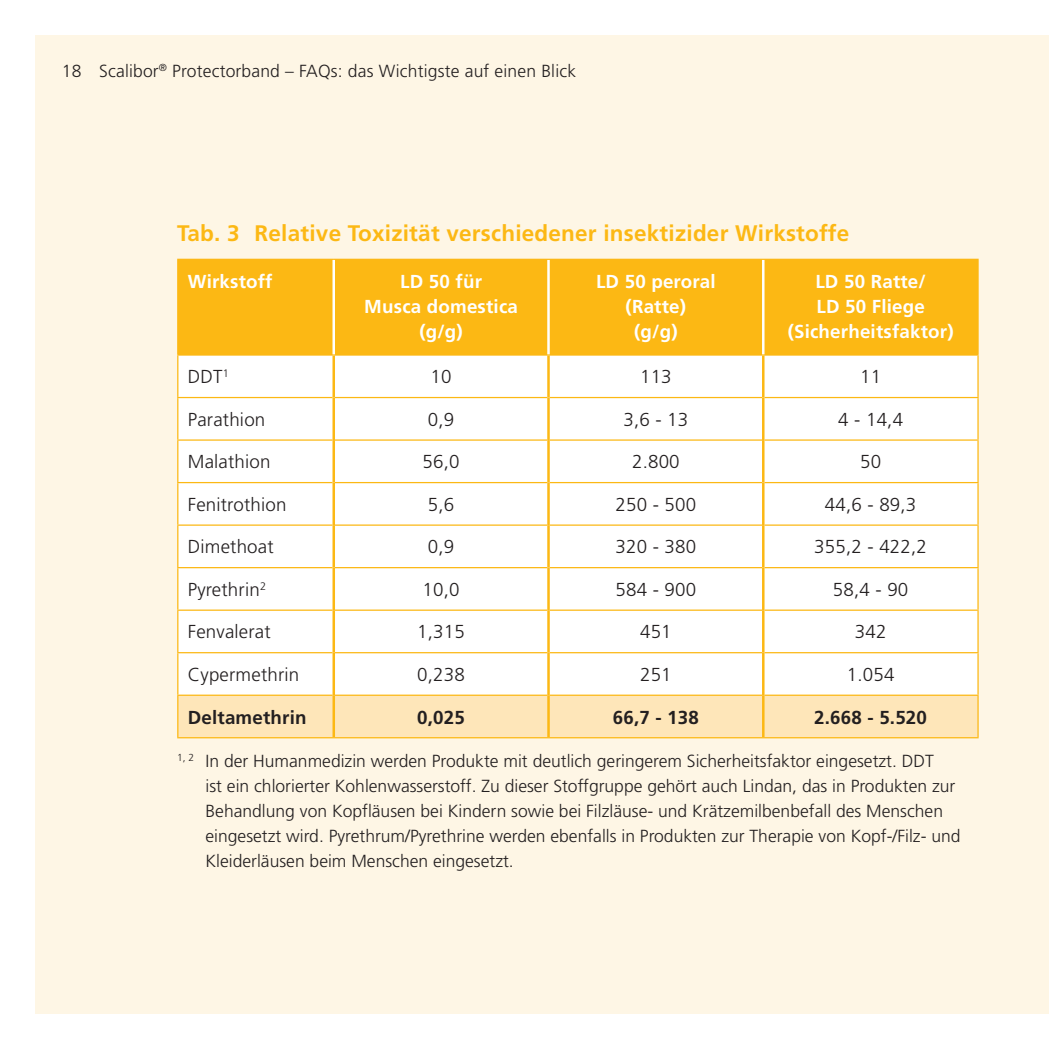
<style>
.page{position:relative;width:1049px;height:1049px;background:#fff}
.page>*{position:absolute;margin:0;border:0;box-sizing:border-box;transform-origin:0 0}
.t1{font:700 22.5px "Frutiger";letter-spacing:.01em;color:#fcb814}
.t2{font:300 18.75px "Frutiger";letter-spacing:.01em;color:#231f20}
.t3{font:700 18.75px/25px "Frutiger";letter-spacing:.01em;color:#fff;text-align:center}
.t4{font:700 18.75px "Frutiger";letter-spacing:.01em;color:#231f20}
.t5{font:300 17.5px/25px "Frutiger";color:#231f20}
</style>
<div class="page">
<div style="left:35px;top:35px;width:1014px;height:978px;background:#fef6e5"></div>
<div style="left:178px;top:260px;width:799px;height:94px;background:#fcb814"></div>
<div style="left:178px;top:356px;width:799px;height:338px;background:#fff"></div>
<div style="left:178px;top:696px;width:799px;height:41px;background:#fee6b9"></div>
<hr style="left:177px;top:259px;width:157px;height:1px;background:#fcb814">
<hr style="left:177px;top:260px;width:1px;height:94px;background:#fcb814">
<hr style="left:334px;top:259px;width:644px;height:1px;background:#fcb814">
<hr style="left:977px;top:260px;width:1px;height:94px;background:#fcb814">
<hr style="left:177px;top:354px;width:157px;height:2px;background:#fcb814">
<hr style="left:177px;top:356px;width:1px;height:41px;background:#fcb814">
<hr style="left:334px;top:354px;width:644px;height:2px;background:#fcb814">
<hr style="left:977px;top:356px;width:1px;height:41px;background:#fcb814">
<hr style="left:177px;top:397px;width:155px;height:1px;background:#fcb814">
<hr style="left:177px;top:398px;width:1px;height:41px;background:#fcb814">
<hr style="left:335px;top:397px;width:212px;height:1px;background:#fcb814">
<hr style="left:550px;top:397px;width:212px;height:1px;background:#fcb814">
<hr style="left:764px;top:397px;width:214px;height:1px;background:#fcb814">
<hr style="left:977px;top:398px;width:1px;height:41px;background:#fcb814">
<hr style="left:177px;top:439px;width:155px;height:2px;background:#fcb814">
<hr style="left:177px;top:441px;width:1px;height:41px;background:#fcb814">
<hr style="left:335px;top:439px;width:212px;height:2px;background:#fcb814">
<hr style="left:550px;top:439px;width:212px;height:2px;background:#fcb814">
<hr style="left:764px;top:439px;width:214px;height:2px;background:#fcb814">
<hr style="left:977px;top:441px;width:1px;height:41px;background:#fcb814">
<hr style="left:177px;top:482px;width:155px;height:1px;background:#fcb814">
<hr style="left:177px;top:483px;width:1px;height:41px;background:#fcb814">
<hr style="left:335px;top:482px;width:212px;height:1px;background:#fcb814">
<hr style="left:550px;top:482px;width:212px;height:1px;background:#fcb814">
<hr style="left:764px;top:482px;width:215px;height:1px;background:#fcb814">
<hr style="left:977px;top:483px;width:2px;height:41px;background:#fcb814">
<hr style="left:177px;top:524px;width:155px;height:2px;background:#fcb814">
<hr style="left:177px;top:526px;width:1px;height:41px;background:#fcb814">
<hr style="left:335px;top:524px;width:212px;height:2px;background:#fcb814">
<hr style="left:550px;top:524px;width:212px;height:2px;background:#fcb814">
<hr style="left:764px;top:524px;width:215px;height:2px;background:#fcb814">
<hr style="left:977px;top:526px;width:2px;height:41px;background:#fcb814">
<hr style="left:177px;top:567px;width:155px;height:1px;background:#fcb814">
<hr style="left:177px;top:568px;width:1px;height:41px;background:#fcb814">
<hr style="left:335px;top:567px;width:212px;height:1px;background:#fcb814">
<hr style="left:550px;top:567px;width:212px;height:1px;background:#fcb814">
<hr style="left:764px;top:567px;width:215px;height:1px;background:#fcb814">
<hr style="left:977px;top:568px;width:2px;height:41px;background:#fcb814">
<hr style="left:177px;top:609px;width:155px;height:2px;background:#fcb814">
<hr style="left:177px;top:611px;width:1px;height:41px;background:#fcb814">
<hr style="left:335px;top:609px;width:212px;height:2px;background:#fcb814">
<hr style="left:550px;top:609px;width:212px;height:2px;background:#fcb814">
<hr style="left:764px;top:609px;width:215px;height:2px;background:#fcb814">
<hr style="left:977px;top:611px;width:2px;height:41px;background:#fcb814">
<hr style="left:177px;top:652px;width:155px;height:1px;background:#fcb814">
<hr style="left:177px;top:653px;width:1px;height:41px;background:#fcb814">
<hr style="left:335px;top:652px;width:212px;height:1px;background:#fcb814">
<hr style="left:550px;top:652px;width:212px;height:1px;background:#fcb814">
<hr style="left:764px;top:652px;width:215px;height:1px;background:#fcb814">
<hr style="left:977px;top:653px;width:2px;height:41px;background:#fcb814">
<hr style="left:177px;top:694px;width:155px;height:2px;background:#fcb814">
<hr style="left:177px;top:696px;width:1px;height:41px;background:#fcb814">
<hr style="left:335px;top:694px;width:212px;height:2px;background:#fcb814">
<hr style="left:550px;top:694px;width:212px;height:2px;background:#fcb814">
<hr style="left:764px;top:694px;width:215px;height:2px;background:#fcb814">
<hr style="left:977px;top:696px;width:2px;height:41px;background:#fcb814">
<hr style="left:332px;top:260px;width:3px;height:94px;background:#fff">
<hr style="left:547px;top:260px;width:3px;height:94px;background:#fff">
<hr style="left:762px;top:260px;width:2px;height:94px;background:#fff">
<hr style="left:332px;top:356px;width:3px;height:41px;background:#fcb814">
<hr style="left:547px;top:356px;width:3px;height:41px;background:#fcb814">
<hr style="left:762px;top:356px;width:2px;height:41px;background:#fcb814">
<hr style="left:332px;top:397px;width:3px;height:43px;background:#fcb814">
<hr style="left:547px;top:397px;width:3px;height:43px;background:#fcb814">
<hr style="left:762px;top:397px;width:2px;height:43px;background:#fcb814">
<hr style="left:332px;top:440px;width:3px;height:43px;background:#fcb814">
<hr style="left:547px;top:440px;width:3px;height:43px;background:#fcb814">
<hr style="left:762px;top:440px;width:2px;height:43px;background:#fcb814">
<hr style="left:332px;top:483px;width:3px;height:42px;background:#fcb814">
<hr style="left:547px;top:483px;width:3px;height:42px;background:#fcb814">
<hr style="left:762px;top:483px;width:2px;height:42px;background:#fcb814">
<hr style="left:332px;top:525px;width:3px;height:43px;background:#fcb814">
<hr style="left:547px;top:525px;width:3px;height:43px;background:#fcb814">
<hr style="left:762px;top:525px;width:2px;height:43px;background:#fcb814">
<hr style="left:332px;top:568px;width:3px;height:42px;background:#fcb814">
<hr style="left:547px;top:568px;width:3px;height:42px;background:#fcb814">
<hr style="left:762px;top:568px;width:2px;height:42px;background:#fcb814">
<hr style="left:332px;top:610px;width:3px;height:43px;background:#fcb814">
<hr style="left:547px;top:610px;width:3px;height:43px;background:#fcb814">
<hr style="left:762px;top:610px;width:2px;height:43px;background:#fcb814">
<hr style="left:332px;top:653px;width:3px;height:42px;background:#fcb814">
<hr style="left:547px;top:653px;width:3px;height:42px;background:#fcb814">
<hr style="left:762px;top:653px;width:2px;height:42px;background:#fcb814">
<hr style="left:332px;top:695px;width:3px;height:42px;background:#fcb814">
<hr style="left:547px;top:695px;width:3px;height:42px;background:#fcb814">
<hr style="left:762px;top:695px;width:2px;height:42px;background:#fcb814">
<hr style="left:177px;top:737px;width:801px;height:1px;background:#fcb814">
<p class="t5" style="left:62px;top:60px;width:516px">18 Scalibor<sup>®</sup> Protectorband – FAQs: das Wichtigste auf einen Blick</p>
<p class="t1" style="left:177px;top:224px;width:674px">Tab. 3 Relative Toxizität verschiedener insektizider Wirkstoffe</p>
<p class="t3" style="left:188px;top:270px;width:86px">Wirkstoff</p>
<p class="t3" style="left:364px;top:270px;width:155px">LD 50 für<br>Musca domestica (g/g)</p>
<p class="t3" style="left:596px;top:270px;width:121px">LD 50 peroral (Ratte)<br>(g/g)</p>
<p class="t3" style="left:788px;top:270px;width:167px">LD 50 Ratte/<br>LD 50 Fliege (Sicherheitsfaktor)</p>
<p class="t2" style="left:188px;top:369px;width:43px">DDT<sup>1</sup></p>
<p class="t2" style="left:431px;top:369px;width:23px">10</p>
<p class="t2" style="left:640px;top:369px;width:33px">113</p>
<p class="t2" style="left:860px;top:369px;width:23px">11</p>
<p class="t2" style="left:188px;top:412px;width:79px">Parathion</p>
<p class="t2" style="left:428px;top:412px;width:28px">0,9</p>
<p class="t2" style="left:623px;top:412px;width:66px">3,6 - 13</p>
<p class="t2" style="left:838px;top:412px;width:66px">4 - 14,4</p>
<p class="t2" style="left:188px;top:454px;width:84px">Malathion</p>
<p class="t2" style="left:423px;top:454px;width:39px">56,0</p>
<p class="t2" style="left:632px;top:454px;width:49px">2.800</p>
<p class="t2" style="left:860px;top:454px;width:23px">50</p>
<p class="t2" style="left:188px;top:497px;width:100px">Fenitrothion</p>
<p class="t2" style="left:428px;top:497px;width:28px">5,6</p>
<p class="t2" style="left:615px;top:497px;width:82px">250 - 500</p>
<p class="t2" style="left:825px;top:497px;width:93px">44,6 - 89,3</p>
<p class="t2" style="left:188px;top:539px;width:87px">Dimethoat</p>
<p class="t2" style="left:428px;top:539px;width:28px">0,9</p>
<p class="t2" style="left:615px;top:539px;width:82px">320 - 380</p>
<p class="t2" style="left:814px;top:539px;width:114px">355,2 - 422,2</p>
<p class="t2" style="left:188px;top:582px;width:80px">Pyrethrin<sup>2</sup></p>
<p class="t2" style="left:423px;top:582px;width:39px">10,0</p>
<p class="t2" style="left:615px;top:582px;width:82px">584 - 900</p>
<p class="t2" style="left:833px;top:582px;width:77px">58,4 - 90</p>
<p class="t2" style="left:188px;top:624px;width:84px">Fenvalerat</p>
<p class="t2" style="left:417px;top:624px;width:49px">1,315</p>
<p class="t2" style="left:640px;top:624px;width:33px">451</p>
<p class="t2" style="left:855px;top:624px;width:33px">342</p>
<p class="t2" style="left:188px;top:667px;width:113px">Cypermethrin</p>
<p class="t2" style="left:417px;top:667px;width:49px">0,238</p>
<p class="t2" style="left:640px;top:667px;width:33px">251</p>
<p class="t2" style="left:847px;top:667px;width:49px">1.054</p>
<p class="t4" style="left:188px;top:709px;width:120px">Deltamethrin</p>
<p class="t4" style="left:417px;top:709px;width:49px">0,025</p>
<p class="t4" style="left:613px;top:709px;width:88px">66,7 - 138</p>
<p class="t4" style="left:814px;top:709px;width:114px">2.668 - 5.520</p>
<p class="t5" style="left:206px;top:749px;width:756px;text-indent:-28px"><sup>1,</sup> <sup>2</sup> In der Humanmedizin werden Produkte mit deutlich geringerem Sicherheitsfaktor eingesetzt. DDT<br>ist ein chlorierter Kohlenwasserstoff. Zu dieser Stoffgruppe gehört auch Lindan, das in Produkten zur Behandlung von Kopfläusen bei Kindern sowie bei Filzläuse- und Krätzemilbenbefall des Menschen eingesetzt wird. Pyrethrum/Pyrethrine werden ebenfalls in Produkten zur Therapie von Kopf-/Filz- und Kleiderläusen beim Menschen eingesetzt.</p>
</div>
